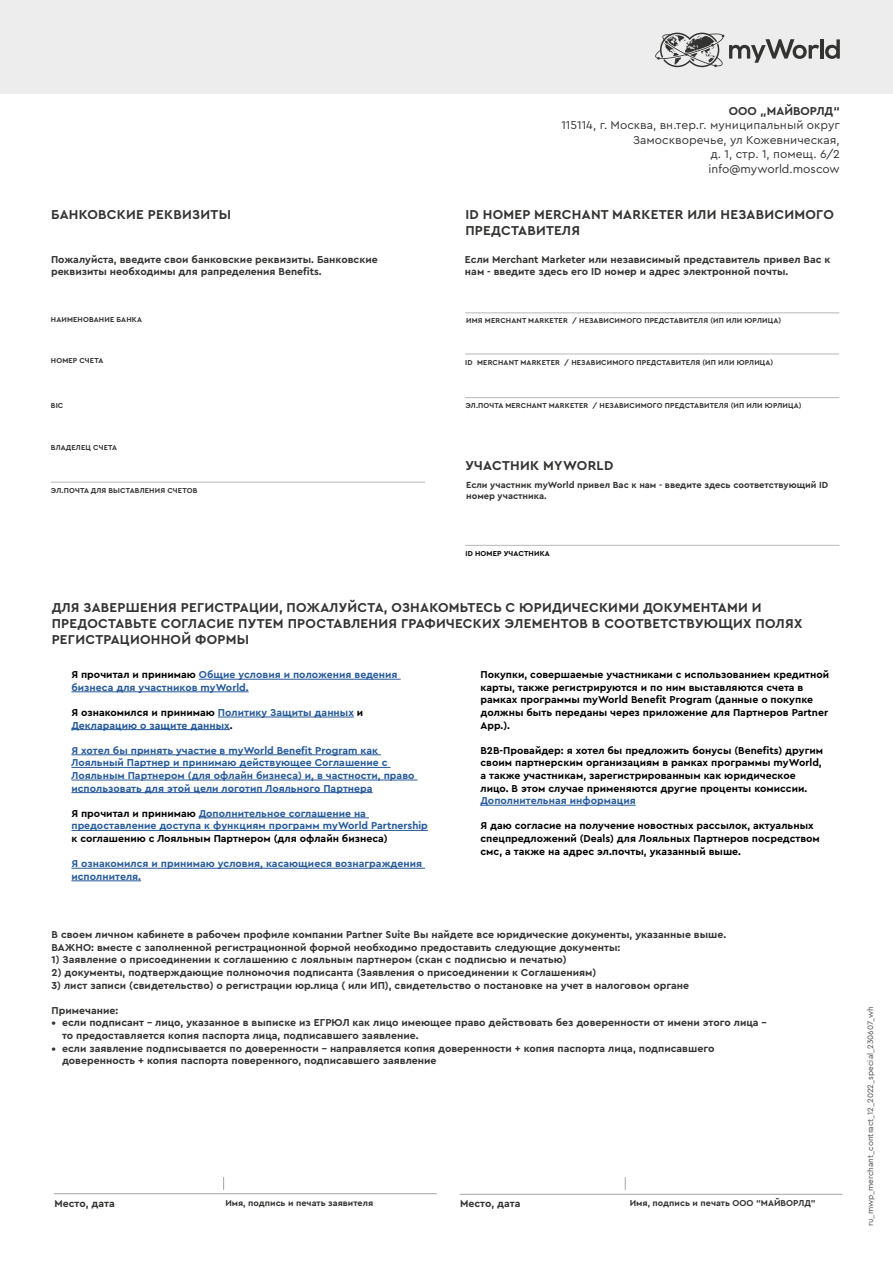
<style>
.page{position:relative;width:893px;height:1263px;background:#fff}
.page>*{position:absolute;margin:0;border:0;box-sizing:border-box;transform-origin:0 0}
.t1{font:700 13.5px/16.2px "Cera PRO";letter-spacing:.02em;color:#333332}
.t2{font:12px/14.4px "Cera PRO";color:#333332;text-align:right}
.t3{font:700 12px "Cera PRO";color:#333332}
.t4{font:700 10.5px/12.6px "Cera PRO";color:#333332}
.t5{font:700 10.5px/12.6px "Cera PRO";color:#000}
.t6{font:700 10.5px/12.6px "Cera PRO";color:#275b9b}
.t7{font:700 9.3px/11.1px "Cera PRO";color:#333332}
.t8{font:700 9px "Cera PRO";color:#333332}
.t9{font:8.25px "Cera PRO";color:#4a4a49}
.t10{font:700 7.5px "Cera PRO";letter-spacing:.02em;color:#333332}
.t11{font:700 7.5px "Cera PRO";letter-spacing:.02em;color:#000}
.s1{color:#000}
</style>
<div class="page">
<div style="left:0;top:0;width:893px;height:94px;background:#ededed"></div>
<hr style="left:54px;top:1193px;width:383px;height:1px;background:#a4a4a4">
<svg style="left:223px;top:1177px;width:1px;height:13px"></svg>
<svg style="left:625px;top:1177px;width:1px;height:13px"></svg>
<hr style="left:460px;top:1194px;width:382px;height:1px;background:#a4a4a4">
<hr style="left:820px;top:39px;width:3px;height:20px;background:#333332">
<svg style="left:825px;top:39px;width:15px;height:20px"></svg>
<svg style="left:655px;top:33px;width:164px;height:34px"></svg>
<hr style="left:51px;top:482px;width:374px;height:1px;background:#b8b8b8">
<hr style="left:465px;top:312px;width:374px;height:1px;background:#b8b8b8">
<hr style="left:465px;top:354px;width:374px;height:1px;background:#b8b8b8">
<hr style="left:465px;top:397px;width:374px;height:1px;background:#b8b8b8">
<hr style="left:465px;top:545px;width:374px;height:1px;background:#b8b8b8">
<hr style="left:199px;top:679px;width:202px;height:1px;background:#275b9b">
<hr style="left:71px;top:691px;width:178px;height:1px;background:#275b9b">
<hr style="left:218px;top:716px;width:136px;height:1px;background:#275b9b">
<hr style="left:71px;top:729px;width:159px;height:1px;background:#275b9b">
<hr style="left:71px;top:754px;width:310px;height:1px;background:#275b9b">
<hr style="left:71px;top:767px;width:320px;height:1px;background:#275b9b">
<hr style="left:71px;top:779px;width:346px;height:1px;background:#275b9b">
<hr style="left:71px;top:792px;width:302px;height:1px;background:#275b9b">
<hr style="left:199px;top:817px;width:170px;height:1px;background:#275b9b">
<hr style="left:71px;top:830px;width:357px;height:1px;background:#275b9b">
<hr style="left:71px;top:868px;width:354px;height:1px;background:#275b9b">
<hr style="left:71px;top:880px;width:70px;height:1px;background:#275b9b">
<hr style="left:480px;top:805px;width:156px;height:1px;background:#275b9b">
<p class="t1" style="left:51px;top:205px;width:181px">БАНКОВСКИЕ РЕКВИЗИТЫ</p>
<p class="t4" style="left:51px;top:253px;width:328px">Пожалуйста, введите свои банковские реквизиты. Банковские реквизиты необходимы для рапределения Benefits.</p>
<p class="t10" style="left:51px;top:314px;width:93px">НАИМЕНОВАНИЕ БАНКА</p>
<p class="t10" style="left:51px;top:356px;width:54px">НОМЕР СЧЕТА</p>
<p class="t10" style="left:51px;top:401px;width:14px">BIC</p>
<p class="t10" style="left:51px;top:442px;width:68px">BЛAДEЛEЦ CЧEТА</p>
<p class="t10" style="left:51px;top:485px;width:148px">ЭЛ.ПОЧТА ДЛЯ ВЫСТАВЛЕНИЯ СЧЕТОВ</p>
<p class="t3" style="left:729px;top:103px;width:113px">ООО „МАЙВОРЛД“</p>
<p class="t2" style="left:561px;top:118px;width:280px">115114, г. Москва, вн.тер.г. муниципальный округ<br>Замоскворечье, ул Кожевническая,<br>д. 1, стр. 1, помещ. 6/2<br>info@myworld.moscow</p>
<p class="t1" style="left:465px;top:205px;width:370px">ID НОМЕР MERCHANT MARKETER ИЛИ НЕЗАВИСИМОГО<br>ПРЕДСТАВИТЕЛЯ</p>
<p class="t4" style="left:465px;top:253px;width:367px">Если Merchant Marketer или независимый представитель привел Вас к нам - введите здесь его ID номер и адрес электронной почты.</p>
<p class="t10" style="left:466px;top:316px;width:316px">ИМЯ MERCHANT MARKETER / НЕЗАВИСИМОГО ПРЕДСТАВИТЕЛЯ (ИП ИЛИ ЮРЛИЦА)</p>
<p class="t10" style="left:465px;top:357px;width:309px">ID MERCHANT MARKETER / НЕЗАВИСИМОГО ПРЕДСТАВИТЕЛЯ (ИП ИЛИ ЮРЛИЦА)</p>
<p class="t10" style="left:465px;top:401px;width:338px">ЭЛ.ПОЧТА MERCHANT MARKETER / НЕЗАВИСИМОГО ПРЕДСТАВИТЕЛЯ (ИП ИЛИ ЮРЛИЦА)</p>
<p class="t1" style="left:465px;top:457px;width:149px">УЧАСТНИК MYWORLD</p>
<p class="t7" style="left:466px;top:479px;width:364px">Если участник myWorld привел Вас к нам - введите здесь соответствующий ID номер участника.</p>
<p class="t11" style="left:465px;top:549px;width:86px">ID НОМЕР УЧАСТНИКА</p>
<p class="t1" style="left:52px;top:598px;width:752px">ДЛЯ ЗАВЕРШЕНИЯ РЕГИСТРАЦИИ, ПОЖАЛУЙСТА, ОЗНАКОМЬТЕСЬ С ЮРИДИЧЕСКИМИ ДОКУМЕНТАМИ И<br>ПРЕДОСТАВЬТЕ СОГЛАСИЕ ПУТЕМ ПРОСТАВЛЕНИЯ ГРАФИЧЕСКИХ ЭЛЕМЕНТОВ В СООТВЕТСТВУЮЩИХ ПОЛЯХ<br>РЕГИСТРАЦИОННОЙ ФОРМЫ</p>
<p class="t6" style="left:71px;top:668px;width:328px"><span class="s1">Я прочитал и принимаю</span> Общие условия и положения ведения бизнеса для участников myWorld.</p>
<p class="t6" style="left:71px;top:706px;width:293px"><span class="s1">Я ознакомился и принимаю</span> Пoлитику Защиты данных <span class="s1">и<br></span>Декларацию о защите данных<span class="s1">.</span></p>
<p class="t6" style="left:71px;top:743px;width:345px">Я хотел бы принять участие в myWorld Benefit Program как Лояльный Партнер и принимаю действующее Соглашение с Лояльным Партнером (для офлайн бизнеса) и, в частности, право использовать для этой цели логотип Лояльного Партнера</p>
<p class="t6" style="left:71px;top:806px;width:358px"><span class="s1">Я прочитал и принимаю</span> Дополнительное соглашение на предоставление доступа к функциям программ myWorld Partnership</p>
<p class="t5" style="left:71px;top:832px;width:318px">к соглашению с Лояльным Партнером (для офлайн бизнеса)</p>
<p class="t6" style="left:71px;top:857px;width:352px">Я ознакомился и принимаю условия, касающиеся вознаграждения исполнителя.</p>
<p class="t5" style="left:480px;top:668px;width:350px">Покупки, совершаемые участниками с использованием кредитной карты, также регистрируются и по ним выставляются счета в рамках программы myWorld Benefit Program (данные о покупке должны быть переданы через приложение для Партнеров Partner App.).</p>
<p class="t5" style="left:480px;top:743px;width:344px">B2B-Провайдер: я хотел бы предложить бонусы (Benefits) другим своим партнерским организациям в рамках программы myWorld, а также участникам, зарегистрированным как юридическое лицо. В этом случае применяются другие проценты комиссии.</p>
<p class="t6" style="left:480px;top:794px;width:157px">Дополнительная информация</p>
<p class="t5" style="left:480px;top:819px;width:341px">Я даю согласие на получение новостных рассылок, актуальных спецпредложений (Deals) для Лояльных Партнеров посредством смс, а также на адрес эл.почты, указанный выше.</p>
<p class="t4" style="left:52px;top:928px;width:676px">В своем личном кабинете в рабочем профиле компании Partner Suite Вы найдете все юридические документы, указанные выше.<br>ВАЖНО: вместе с заполненной регистрационной формой необходимо предоставить следующие документы:</p>
<p class="t4" style="left:52px;top:953px;width:517px">1) Заявление о присоединении к соглашению с лояльным партнером (скан с подписью и печатью)</p>
<p class="t4" style="left:52px;top:966px;width:546px">2) документы, подтверждающие полномочия подписанта (Заявления о присоединении к Соглашениям)</p>
<p class="t4" style="left:52px;top:978px;width:639px">3) лист записи (свидетельство) о регистрации юр.лица ( или ИП), свидетельство о постановке на учет в налоговом органе</p>
<p class="t4" style="left:52px;top:1003px;width:68px">Примечание:</p>
<p class="t4" style="left:62px;top:1016px;width:706px;text-indent:-10px">• если подписант – лицо, указанное в выписке из ЕГРЮЛ как лицо имеющее право действовать без доверенности от имени этого лица – то предоставляется копия паспорта лица, подписавшего заявление.</p>
<p class="t4" style="left:62px;top:1041px;width:654px;text-indent:-10px">• если заявление подписывается по доверенности – направляется копия доверенности + копия паспорта лица, подписавшего доверенность + копия паспорта поверенного, подписавшего заявление</p>
<p class="t4" style="left:54px;top:1197px;width:62px">Место, дата</p>
<p class="t8" style="left:225px;top:1197px;width:149px">Имя, подпись и печать заявителя</p>
<p class="t4" style="left:460px;top:1197px;width:62px">Место, дата</p>
<p class="t8" style="left:630px;top:1197px;width:187px">Имя, подпись и печать ООО “МАЙВОРЛД”</p>
<p class="t9" style="left:865px;top:1226px;width:221px;rotate:-90deg">ru_mwp_merchant_contract_12_2022_special_230607_wh</p>
</div>
